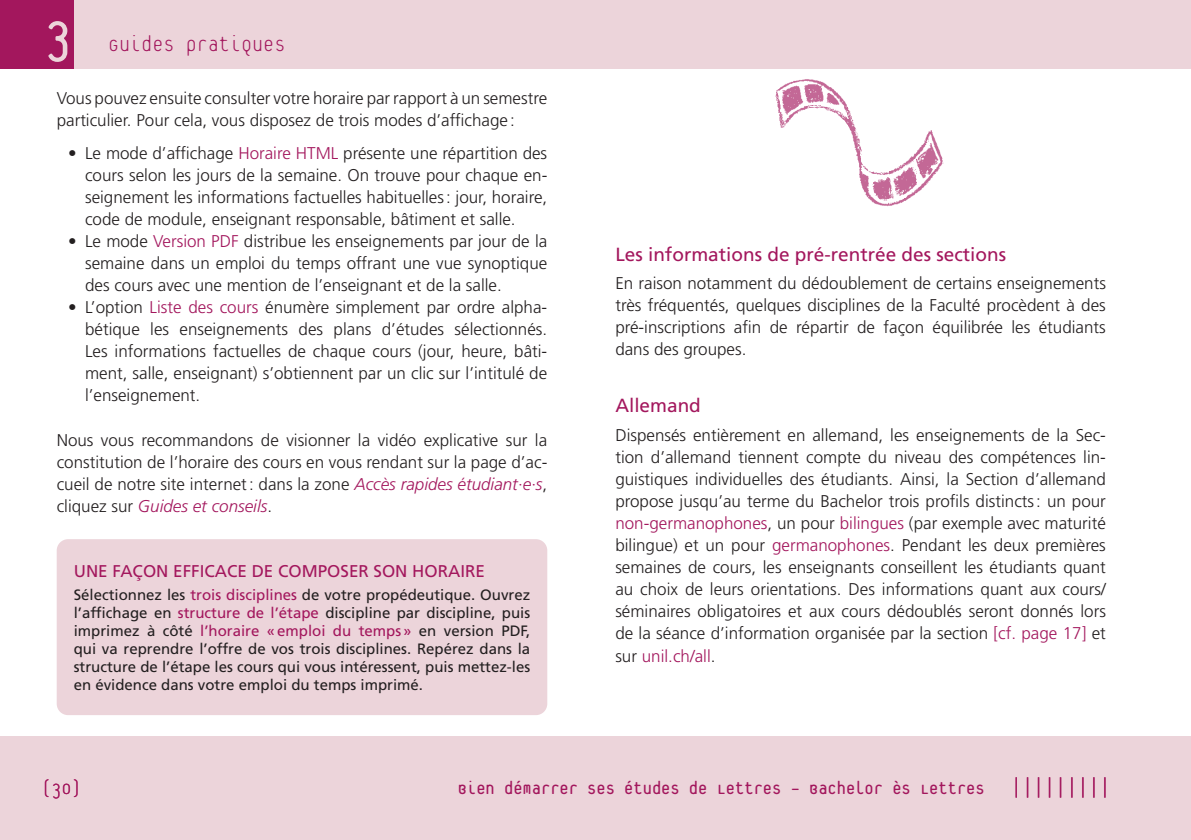
<style>
.page{position:relative;width:1191px;height:840px;background:#fff}
.page>*{position:absolute;margin:0;border:0;box-sizing:border-box;transform-origin:0 0}
.t1{font:60px "Platelet";color:#ecd4da}
.t2{font:100 24px "Platelet";color:#a3175d}
.t3{font:100 22px "Platelet";color:#a3175d}
.t4{font:20px "Platelet";color:#a3175d}
.t5{font:19px "Frutiger LT Std";color:#a3175d}
.t6{font:300 17px/22px "Frutiger LT Std";color:#231f20;text-align:justify}
.t7{font:17px "Frutiger LT Std";color:#a3175d}
.t8{font:15px/18px "Frutiger LT Std";color:#231f20;text-align:justify}
.s1{color:#a3175d}
.s2{font-style:italic;color:#a3175d}
.s3{font-weight:100;font-size:24px}
</style>
<div class="page">
<div style="left:0;top:736px;width:1191px;height:103px;background:#ecd4da"></div>
<div style="left:0;top:0;width:1191px;height:68px;background:#ecd4da"></div>
<div style="left:0;top:0;width:74px;height:68px;background:#a3175d"></div>
<div style="left:57px;top:539px;width:490px;height:175px;background:#ecd4da;border-radius:11px"></div>
<img style="left:766px;top:68px;width:189px;height:139px">
<h1 class="t1" style="left:44px;top:8px;width:29px">3</h1>
<h2 class="t2" style="left:108px;top:34px;width:179px">Guides pratiques</h2>
<p class="t6" style="left:57px;top:87px;width:492px">Vous pouvez ensuite consulter votre horaire par rapport à un semestre particulier. Pour cela, vous disposez de trois modes d’affichage :</p>
<p class="t6" style="left:85px;top:142px;width:464px;text-indent:-17px">• Le mode d’affichage <span class="s1">Horaire HTML</span> présente une répartition des cours selon les jours de la semaine. On trouve pour chaque en&shy;seignement les informations factuelles habituelles: jour, horaire, code de module, enseignant responsable, bâtiment et salle.</p>
<p class="t6" style="left:85px;top:230px;width:464px;text-indent:-17px">• Le mode <span class="s1">Version PDF</span> distribue les enseignements par jour de la semaine dans un emploi du temps offrant une vue synoptique des cours avec une mention de l’enseignant et de la salle.</p>
<p class="t6" style="left:85px;top:296px;width:464px;text-indent:-17px">• L’option <span class="s1">Liste des cours</span> énumère simplement par ordre alpha&shy;bétique les enseignements des plans d’études sélectionnés.<br>Les informations factuelles de chaque cours (jour, heure, bâti&shy;ment, salle, enseignant) s’obtiennent par un clic sur l’intitulé de l’enseignement.</p>
<p class="t6" style="left:57px;top:429px;width:492px">Nous vous recommandons de visionner la vidéo explicative sur la constitution de l’horaire des cours en vous rendant sur la page d’ac&shy;cueil de notre site internet: dans la zone <span class="s2">Accès rapides étudiant·e·s</span>, cliquez sur <span class="s2">Guides et conseils</span>.</p>
<p class="t7" style="left:74px;top:560px;width:413px">UNE FAÇON EFFICACE DE COMPOSER SON HORAIRE</p>
<p class="t8" style="left:74px;top:586px;width:458px">Sélectionnez les <span class="s1">trois disciplines</span> de votre propédeutique. Ouvrez l’affichage en <span class="s1">structure de l’étape</span> discipline par discipline, puis imprimez à côté <span class="s1">l’horaire «emploi du temps»</span> en version PDF, qui va reprendre l’offre de vos trois disciplines. Repérez dans la structure de l’étape les cours qui vous intéressent, puis mettez-les en évidence dans votre emploi du temps imprimé.</p>
<p class="t5" style="left:615px;top:243px;width:392px">Les informations de pré-rentrée des sections</p>
<p class="t6" style="left:615px;top:272px;width:492px">En raison notamment du dédoublement de certains enseignements très fréquentés, quelques disciplines de la Faculté procèdent à des pré-inscriptions afin de répartir de façon équilibrée les étudiants dans des groupes.</p>
<p class="t5" style="left:615px;top:394px;width:87px">Allemand</p>
<p class="t6" style="left:615px;top:424px;width:492px">Dispensés entièrement en allemand, les enseignements de la Sec&shy;tion d’allemand tiennent compte du niveau des compétences lin&shy;guistiques individuelles des étudiants. Ainsi, la Section d’allemand propose jusqu’au terme du Bachelor trois profils distincts: un pour <span class="s1">non-germanophones</span>, un pour <span class="s1">bilingues</span> (par exemple avec maturité bilingue) et un pour <span class="s1">germanophones</span>. Pendant les deux premières semaines de cours, les enseignants conseillent les étudiants quant au choix de leurs orientations. Des informations quant aux cours/ séminaires obligatoires et aux cours dédoublés seront donnés lors de la séance d’information organisée par la section <span class="s1">[cf. page 17]</span> et sur <span class="s1">unil.ch/all</span>.</p>
<p class="t3" style="left:41px;top:778px;width:42px">(30)</p>
<p class="t4" style="left:458px;top:779px;width:654px">Bien démarrer ses études de Lettres – Bachelor ès Lettres <span class="s3">|||||||||</span></p>
</div>
